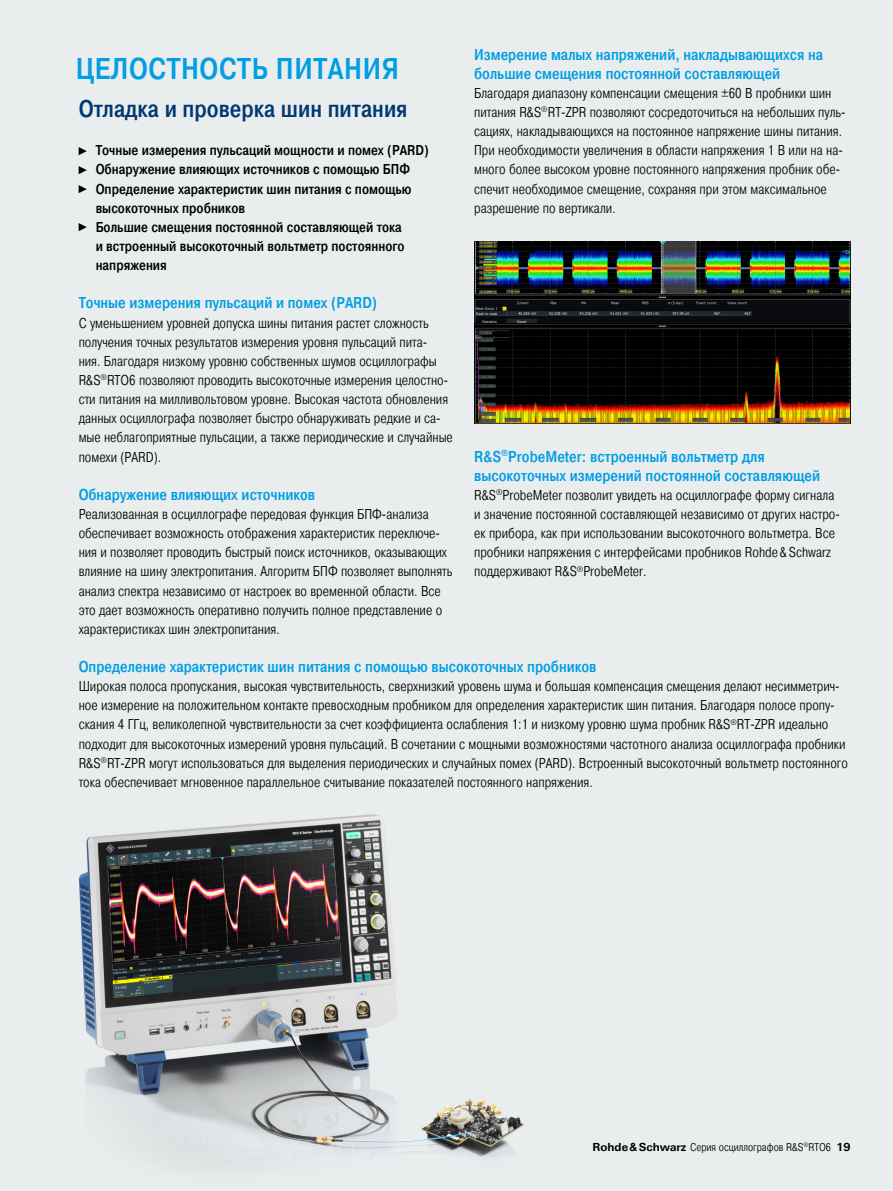
<style>
.page{position:relative;width:893px;height:1191px;background:#eaedee}
.page>*{position:absolute;margin:0;border:0;box-sizing:border-box;transform-origin:0 0}
.Seiten_Headline_20Pt{font:500 30px "Pragmatica Cond";letter-spacing:.02em;color:#009ee3}
.Mittlere_Headline_bl{font:500 24px "Pragmatica Cond";color:#003973}
.Absatzfett_cyan{font:500 15.75px/19.2px "Pragmatica Cond";color:#009ee3}
.Haupttext_ohne_Absta{font:300 14.25px/19.2px "Pragmatica Cond";color:#000}
.t1{font:500 14.25px/19.2px "Pragmatica Cond";color:#000}
.t2{font:300 11.25px "Pragmatica Cond";color:#000}
.s1{font-family:"Arial Narrow";font-weight:400;font-size:11.4px}
.s2{font-family:"Linotype Univers 630";font-weight:700}
</style>
<div class="page">
<img style="left:474px;top:241px;width:376px;height:182px">
<img style="left:78px;top:876px;width:446px;height:288px">
<img style="left:80px;top:814px;width:443px;height:332px">
<p class="Seiten_Headline_20Pt" style="left:76px;top:51px;width:325px">ЦЕЛОСТНОСТЬ ПИТАНИЯ</p>
<p class="Mittlere_Headline_bl" style="left:79px;top:95px;width:330px">Отладка и проверка шин питания</p>
<p class="t1" style="left:79px;top:141px;width:352px"><span class="s1">►</span> Точные измерения пульсаций мощности и помех (PARD)</p>
<p class="t1" style="left:79px;top:160px;width:333px"><span class="s1">►</span> Обнаружение влияющих источников с помощью БПФ</p>
<p class="t1" style="left:96px;top:179px;width:317px;text-indent:-17px"><span class="s1">►</span> Определение характеристик шин питания с помощью высокоточных пробников</p>
<p class="t1" style="left:96px;top:218px;width:310px;text-indent:-17px"><span class="s1">►</span> Большие смещения постоянной составляющей тока и встроенный высокоточный вольтметр постоянного напряжения</p>
<p class="Absatzfett_cyan" style="left:79px;top:294px;width:300px">Точные измерения пульсаций и помех (PARD)</p>
<p class="Haupttext_ohne_Absta" style="left:79px;top:313px;width:376px">С уменьшением уровней допуска шины питания растет сложность получения точных результатов измерения уровня пульсаций пита-<br>ния. Благодаря низкому уровню собственных шумов осциллографы R&amp;S<sup>®</sup>RTO6 позволяют проводить высокоточные измерения целостно&shy;сти питания на милливольтовом уровне. Высокая частота обновления данных осциллографа позволяет быстро обнаруживать редкие и са&shy;мые неблагоприятные пульсации, а также периодические и случайные помехи (PARD).</p>
<p class="Absatzfett_cyan" style="left:79px;top:485px;width:238px">Обнаружение влияющих источников</p>
<p class="Haupttext_ohne_Absta" style="left:79px;top:504px;width:375px">Реализованная в осциллографе передовая функция БПФ-анализа обеспечивает возможность отображения характеристик переключе&shy;ния и позволяет проводить быстрый поиск источников, оказывающих влияние на шину электропитания. Алгоритм БПФ позволяет выполнять анализ спектра независимо от настроек во временной области. Все это дает возможность оперативно получить полное представление о характеристиках шин электропитания.</p>
<p class="Absatzfett_cyan" style="left:474px;top:45px;width:351px">Измерение малых напряжений, накладывающихся на большие смещения постоянной составляющей</p>
<p class="Haupttext_ohne_Absta" style="left:474px;top:83px;width:373px">Благодаря диапазону компенсации смещения ±60 В пробники шин питания R&amp;S<sup>®</sup>RT-ZPR позволяют сосредоточиться на небольших пуль&shy;сациях, накладывающихся на постоянное напряжение шины питания.<br>При необходимости увеличения в области напряжения 1 В или на на&shy;много более высоком уровне постоянного напряжения пробник обе&shy;спечит необходимое смещение, сохраняя при этом максимальное разрешение по вертикали.</p>
<p class="Absatzfett_cyan" style="left:474px;top:447px;width:348px">R&amp;S<sup>®</sup>ProbeMeter: встроенный вольтметр для высокоточных измерений постоянной составляющей</p>
<p class="Haupttext_ohne_Absta" style="left:474px;top:485px;width:367px">R&amp;S<sup>®</sup>ProbeMeter позволит увидеть на осциллографе форму сигнала и значение постоянной составляющей независимо от других настро&shy;ек прибора, как при использовании высокоточного вольтметра. Все пробники напряжения с интерфейсами пробников Rohde &amp;Schwarz поддерживают R&amp;S<sup>®</sup>ProbeMeter.</p>
<p class="Absatzfett_cyan" style="left:79px;top:657px;width:519px">Определение характеристик шин питания с помощью высокоточных пробников</p>
<p class="Haupttext_ohne_Absta" style="left:79px;top:677px;width:771px">Широкая полоса пропускания, высокая чувствительность, сверхнизкий уровень шума и большая компенсация смещения делают несимметрич&shy;ное измерение на положительном контакте превосходным пробником для определения характеристик шин питания. Благодаря полосе пропу&shy;скания 4 ГГц, великолепной чувствительности за счет коэффициента ослабления 1:1 и низкому уровню шума пробник R&amp;S<sup>®</sup>RT-ZPR идеально подходит для высокоточных измерений уровня пульсаций. В сочетании с мощными возможностями частотного анализа осциллографа пробники R&amp;S<sup>®</sup>RT-ZPR могут использоваться для выделения периодических и случайных помех (PARD). Встроенный высокоточный вольтметр постоянного тока обеспечивает мгновенное параллельное считывание показателей постоянного напряжения.</p>
<p class="t2" style="left:593px;top:1140px;width:259px"><span class="s2">Rohde&amp;Schwarz</span> Серия осциллографов R&amp;S<sup>®</sup>RTO6 <span class="s2">19</span></p>
</div>
